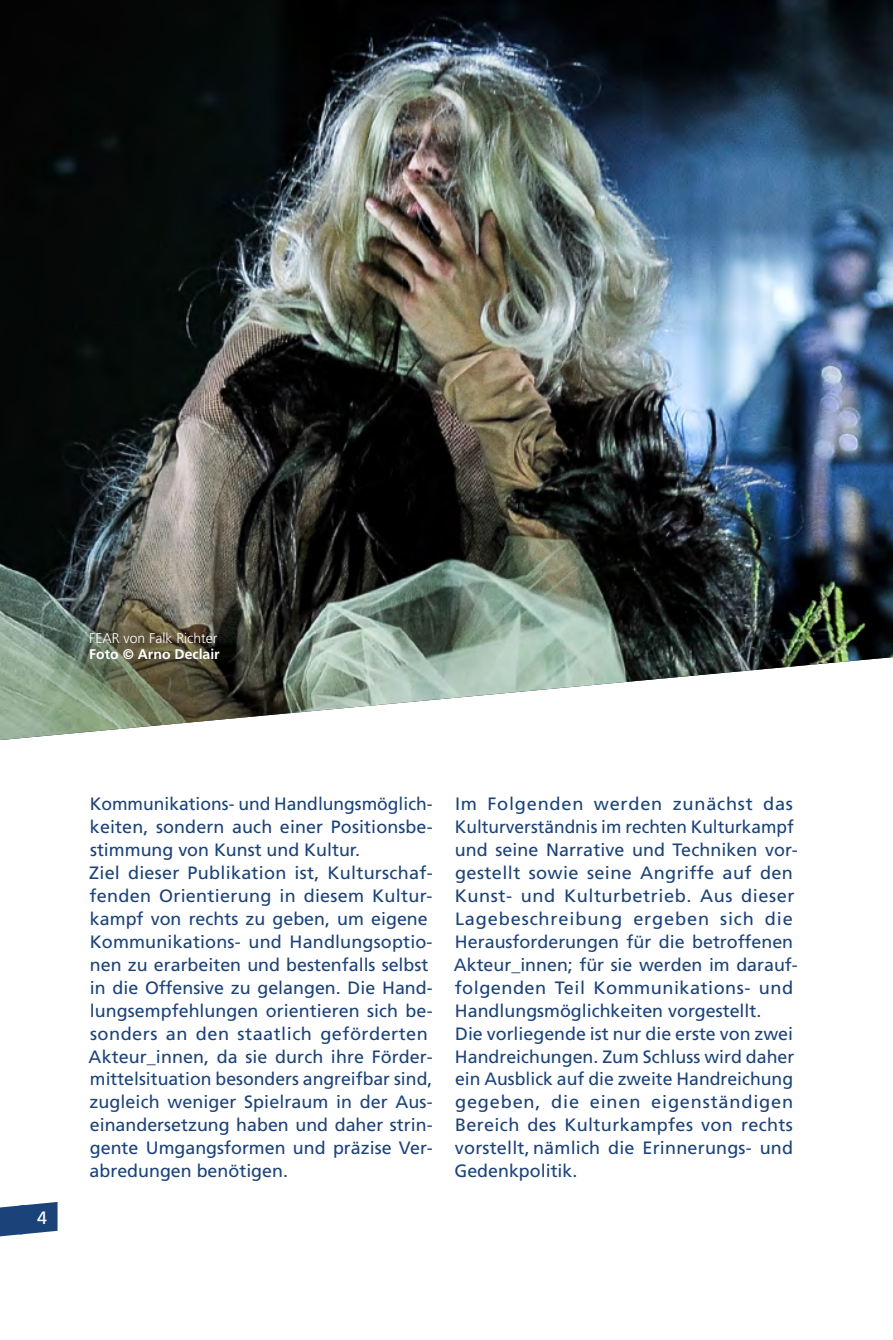
<style>
.page{position:relative;width:893px;height:1340px;background:#fff}
.page>*{position:absolute;margin:0;border:0;box-sizing:border-box;transform-origin:0 0}
.t1{font:17.85px/22.9px "Frutiger LT Std";color:#1b4379}
.t2{font:17.85px "Frutiger LT Std";color:#fff}
.t3{font:300 14px "Frutiger LT Std";color:#fff}
.t4{font:700 14px "Frutiger LT Std";color:#fff}
</style>
<div class="page">
<svg style="left:0;top:1202px;width:58px;height:35px"></svg>
<img style="left:0;top:0;width:893px;height:740px">
<p class="t3" style="left:89px;top:630px;width:130px">FEAR von Falk Richter</p>
<p class="t4" style="left:89px;top:646px;width:132px">Foto © Arno Declair</p>
<p class="t2" style="left:37px;top:1207px;width:11px">4</p>
<p class="t1" style="left:89px;top:792px;width:346px">Kommunikations- und Handlungsmöglich&shy;keiten, sondern auch einer Positionsbe&shy;stimmung von Kunst und Kultur.<br>Ziel dieser Publikation ist, Kulturschaf&shy;fenden Orientierung in diesem Kultur&shy;kampf von rechts zu geben, um eigene Kommunikations- und Handlungsoptio&shy;nen zu erarbeiten und bestenfalls selbst in die Offensive zu gelangen. Die Hand&shy;lungsempfehlungen orientieren sich be&shy;sonders an den staatlich geförderten Akteur_innen, da sie durch ihre Förder&shy;mittelsituation besonders angreifbar sind, zugleich weniger Spielraum in der Aus&shy;einandersetzung haben und daher strin&shy;gente Umgangsformen und präzise Ver&shy;abredungen benötigen.</p>
<p class="t1" style="left:454px;top:792px;width:345px">Im Folgenden werden zunächst das Kulturverständnis im rechten Kulturkampf und seine Narrative und Techniken vor&shy;gestellt sowie seine Angriffe auf den Kunst- und Kulturbetrieb. Aus dieser Lagebeschreibung ergeben sich die Herausforderungen für die betroffenen Akteur_innen; für sie werden im darauf&shy;folgenden Teil Kommunikations- und Handlungsmöglichkeiten vorgestellt.<br>Die vorliegende ist nur die erste von zwei Handreichungen. Zum Schluss wird daher ein Ausblick auf die zweite Handreichung gegeben, die einen eigenständigen Bereich des Kulturkampfes von rechts vorstellt, nämlich die Erinnerungs- und Gedenkpolitik.</p>
</div>
